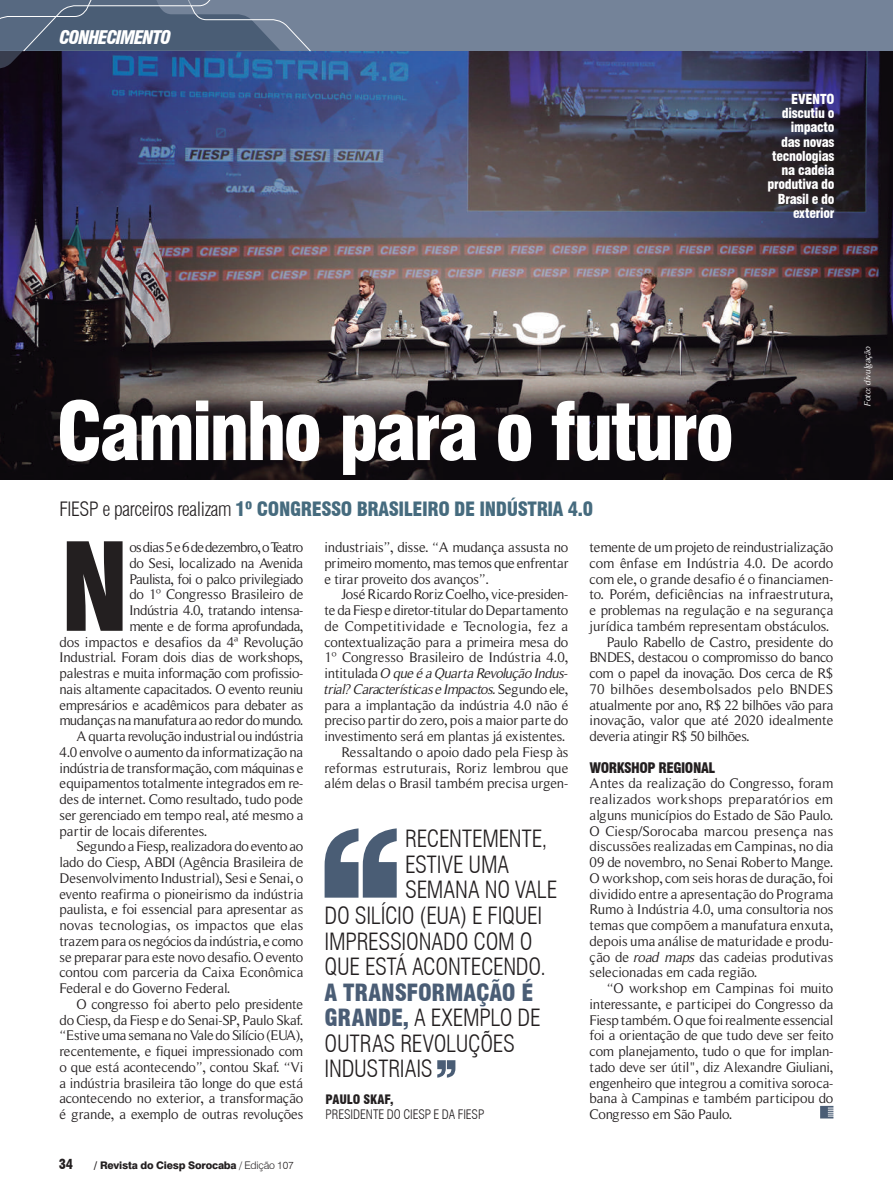
<style>
.page{position:relative;width:893px;height:1191px;background:#fff}
.page>*{position:absolute;margin:0;border:0;box-sizing:border-box;transform-origin:0 0}
.t1{font:900 condensed 118.95px "Swiss 721 BT";color:#231f20}
.t2{font:900 condensed 78.45px "Swiss 721 BT";letter-spacing:-.04em;color:#fff}
.t3{font:300 condensed 23.25px/25.5px "Swiss 721 BT";letter-spacing:-.01em;color:#231f20}
.t4{font:900 condensed 19.35px "Swiss 721 BT";letter-spacing:-.02em;color:#466b7e}
.t5{font:italic 900 condensed 18.3px "Swiss 721 BT";letter-spacing:-.06em;color:#fff}
.t6{font:14.25px/15.8px "Roman Serif";letter-spacing:-.02em;color:#231f20;text-align:justify}
.t7{font:14.25px "Roman Serif";letter-spacing:-.045em;color:#231f20}
.t8{font:14.25px "Roman Serif";color:#231f20}
.t9{font:14.25px "Roman Serif";letter-spacing:.01em;color:#231f20}
.t10{font:14.25px "Roman Serif";letter-spacing:-.055em;color:#231f20}
.t11{font:900 condensed 14.25px "Swiss 721 BT";letter-spacing:-.03em;color:#231f20}
.t12{font:900 condensed 13.5px/14.2px "Swiss 721 BT";letter-spacing:-.02em;color:#fff;text-align:right}
.t13{font:900 condensed 13.5px "Swiss 721 BT";color:#231f20}
.t14{font:300 condensed 12.75px "Swiss 721 BT";letter-spacing:-.005em;color:#231f20}
.t15{font:900 condensed 12.75px "Swiss 721 BT";letter-spacing:-.005em;color:#231f20}
.t16{font:800 10.5px "Swiss 721 BT";letter-spacing:-.02em;color:#231f20}
.t17{font:italic 9px "Roman Serif";color:#fff}
.s1{font-weight:300;color:#231f20}
.s2{font-weight:300}
.s3{font-style:italic}
.s4{font-weight:900;color:#4a5d75}
</style>
<div class="page">
<img style="left:0;top:51px;width:893px;height:428px">
<div style="left:0;top:0;width:893px;height:51px;background:#748399"></div>
<svg style="left:0;top:0;width:311px;height:71px"></svg>
<svg style="left:325px;top:828px;width:72px;height:69px"></svg>
<svg style="left:437px;top:1060px;width:18px;height:17px"></svg>
<svg style="left:820px;top:1105px;width:13px;height:13px"></svg>
<p class="t5" style="left:60px;top:27px;width:113px">CONHECIMENTO</p>
<p class="t12" style="left:767px;top:92px;width:69px">EVENTO discutiu o impacto<br>das novas tecnologias na cadeia produtiva do<br>Brasil e do exterior</p>
<h2 class="t2" style="left:56px;top:384px;width:679px">Caminho para o futuro</h2>
<h3 class="t4" style="left:60px;top:497px;width:535px"><span class="s1">FIESP e parceiros realizam</span> 1º CONGRESSO BRASILEIRO DE INDÚSTRIA 4.0</h3>
<h1 class="t1" style="left:60px;top:516px;width:72px">N</h1>
<p class="t10" style="left:129px;top:539px;width:175px">os dias 5 e 6 de dezembro, o Teatro</p>
<p class="t6" style="left:129px;top:555px;width:175px">do Sesi, localizado na Avenida</p>
<p class="t7" style="left:129px;top:570px;width:175px">Paulista, foi o palco privilegiado</p>
<p class="t6" style="left:129px;top:586px;width:176px">do 1º Congresso Brasileiro de</p>
<p class="t6" style="left:129px;top:602px;width:175px">Indústria 4.0, tratando intensa-</p>
<p class="t7" style="left:129px;top:617px;width:175px">mente e de forma aprofundada,</p>
<p class="t6" style="left:60px;top:634px;width:245px">dos impactos e desafios da 4ª Revolução</p>
<p class="t6" style="left:60px;top:649px;width:245px">Industrial. Foram dois dias de workshops,</p>
<p class="t6" style="left:60px;top:665px;width:245px">palestras e muita informação com profissio-</p>
<p class="t6" style="left:60px;top:681px;width:245px">nais altamente capacitados. O evento reuniu</p>
<p class="t6" style="left:60px;top:697px;width:245px">empresários e acadêmicos para debater as</p>
<p class="t6" style="left:60px;top:712px;width:245px">mudanças na manufatura ao redor do mundo.</p>
<p class="t6" style="left:77px;top:728px;width:228px">A quarta revolução industrial ou indústria</p>
<p class="t6" style="left:60px;top:744px;width:245px">4.0 envolve o aumento da informatização na</p>
<p class="t6" style="left:60px;top:760px;width:245px">indústria de transformação, com máquinas e</p>
<p class="t6" style="left:60px;top:775px;width:245px">equipamentos totalmente integrados em re-</p>
<p class="t6" style="left:60px;top:791px;width:245px">des de internet. Como resultado, tudo pode</p>
<p class="t6" style="left:60px;top:807px;width:245px">ser gerenciado em tempo real, até mesmo a</p>
<p class="t6" style="left:60px;top:823px;width:149px">partir de locais diferentes.</p>
<p class="t6" style="left:77px;top:838px;width:228px">Segundo a Fiesp, realizadora do evento ao</p>
<p class="t6" style="left:60px;top:854px;width:245px">lado do Ciesp, ABDI (Agência Brasileira de</p>
<p class="t6" style="left:60px;top:870px;width:245px">Desenvolvimento Industrial), Sesi e Senai, o</p>
<p class="t6" style="left:60px;top:886px;width:245px">evento reafirma o pioneirismo da indústria</p>
<p class="t6" style="left:60px;top:901px;width:245px">paulista, e foi essencial para apresentar as</p>
<p class="t8" style="left:60px;top:917px;width:245px">novas tecnologias, os impactos que elas</p>
<p class="t6" style="left:60px;top:933px;width:245px">trazem para os negócios da indústria, e como</p>
<p class="t6" style="left:60px;top:949px;width:245px">se preparar para este novo desafio. O evento</p>
<p class="t6" style="left:60px;top:964px;width:245px">contou com parceria da Caixa Econômica</p>
<p class="t6" style="left:60px;top:980px;width:172px">Federal e do Governo Federal.</p>
<p class="t6" style="left:77px;top:996px;width:228px">O congresso foi aberto pelo presidente</p>
<p class="t6" style="left:60px;top:1012px;width:245px">do Ciesp, da Fiesp e do Senai-SP, Paulo Skaf.</p>
<p class="t6" style="left:60px;top:1027px;width:245px">“Estive uma semana no Vale do Silício (EUA),</p>
<p class="t6" style="left:60px;top:1043px;width:245px">recentemente, e fiquei impressionado com</p>
<p class="t6" style="left:60px;top:1059px;width:245px">o que está acontecendo”, contou Skaf. “Vi</p>
<p class="t6" style="left:60px;top:1075px;width:245px">a indústria brasileira tão longe do que está</p>
<p class="t6" style="left:60px;top:1090px;width:245px">acontecendo no exterior, a transformação</p>
<p class="t6" style="left:60px;top:1106px;width:245px">é grande, a exemplo de outras revoluções</p>
<p class="t13" style="left:59px;top:1156px;width:16px">34</p>
<p class="t16" style="left:94px;top:1159px;width:201px">/ Revista do Ciesp Sorocaba <span class="s2">/ Edição 107</span></p>
<p class="t6" style="left:325px;top:539px;width:245px">industriais”, disse. “A mudança assusta no primeiro momento, mas temos que enfrentar e tirar proveito dos avanços”.</p>
<p class="t6" style="left:325px;top:586px;width:245px;text-align:right">José Ricardo Roriz Coelho, vice-presiden-<br>te da Fiesp e diretor-titular do Departamento de Competitividade e Tecnologia, fez a contextualização para a primeira mesa do 1º Congresso Brasileiro de Indústria 4.0, intitulada <span class="s3">O que é a Quarta Revolução Indus&shy;trial? Características e Impactos.</span> Segundo ele, para a implantação da indústria 4.0 não é preciso partir do zero, pois a maior parte do investimento será em plantas já existentes.<br>Ressaltando o apoio dado pela Fiesp às reformas estruturais, Roriz lembrou que além delas o Brasil também precisa urgen-</p>
<h3 class="t3" style="left:405px;top:826px;width:144px">RECENTEMENTE,</h3>
<h3 class="t3" style="left:405px;top:851px;width:106px">ESTIVE UMA</h3>
<h3 class="t3" style="left:405px;top:877px;width:153px">SEMANA NO VALE</h3>
<h3 class="t3" style="left:325px;top:902px;width:219px">DO SILÍCIO (EUA) E FIQUEI</h3>
<h3 class="t3" style="left:325px;top:928px;width:209px">IMPRESSIONADO COM O</h3>
<h3 class="t3" style="left:325px;top:954px;width:223px">QUE ESTÁ ACONTECENDO.</h3>
<h3 class="t3" style="left:325px;top:979px;width:218px"><span class="s4">A TRANSFORMAÇÃO É<br>GRANDE,</span> A EXEMPLO DE<br>OUTRAS REVOLUÇÕES<br>INDUSTRIAIS</h3>
<p class="t15" style="left:326px;top:1091px;width:70px">PAULO SKAF,</p>
<p class="t14" style="left:326px;top:1106px;width:160px">PRESIDENTE DO CIESP E DA FIESP</p>
<p class="t6" style="left:590px;top:539px;width:245px">temente de um projeto de reindustrialização</p>
<p class="t6" style="left:590px;top:555px;width:245px">com ênfase em Indústria 4.0. De acordo</p>
<p class="t6" style="left:590px;top:571px;width:245px">com ele, o grande desafio é o financiamen-</p>
<p class="t6" style="left:590px;top:586px;width:245px">to. Porém, deficiências na infraestrutura,</p>
<p class="t6" style="left:590px;top:602px;width:245px">e problemas na regulação e na segurança</p>
<p class="t6" style="left:590px;top:618px;width:241px">jurídica também representam obstáculos.</p>
<p class="t6" style="left:607px;top:634px;width:228px">Paulo Rabello de Castro, presidente do</p>
<p class="t6" style="left:590px;top:649px;width:245px">BNDES, destacou o compromisso do banco</p>
<p class="t6" style="left:590px;top:665px;width:245px">com o papel da inovação. Dos cerca de R$</p>
<p class="t9" style="left:590px;top:680px;width:245px">70 bilhões desembolsados pelo BNDES</p>
<p class="t6" style="left:590px;top:697px;width:245px">atualmente por ano, R$ 22 bilhões vão para</p>
<p class="t6" style="left:590px;top:712px;width:245px">inovação, valor que até 2020 idealmente</p>
<p class="t6" style="left:590px;top:728px;width:162px">deveria atingir R$ 50 bilhões.</p>
<p class="t11" style="left:590px;top:759px;width:127px">WORKSHOP REGIONAL</p>
<p class="t6" style="left:590px;top:775px;width:245px">Antes da realização do Congresso, foram realizados workshops preparatórios em alguns municípios do Estado de São Paulo.<br>O Ciesp/Sorocaba marcou presença nas discussões realizadas em Campinas, no dia 09 de novembro, no Senai Roberto Mange.<br>O workshop, com seis horas de duração, foi dividido entre a apresentação do Programa Rumo à Indústria 4.0, uma consultoria nos temas que compõem a manufatura enxuta, depois uma análise de maturidade e produ&shy;ção de <span class="s3">road maps</span> das cadeias produtivas selecionadas em cada região.</p>
<p class="t6" style="left:590px;top:980px;width:245px;text-indent:17px">“O workshop em Campinas foi muito interessante, e participei do Congresso da Fiesp também. O que foi realmente essencial foi a orientação de que tudo deve ser feito com planejamento, tudo o que for implan&shy;tado deve ser útil", diz Alexandre Giuliani, engenheiro que integrou a comitiva soroca&shy;bana à Campinas e também participou do Congresso em São Paulo.</p>
<p class="t17" style="left:862px;top:406px;width:61px;rotate:-90deg">Foto: divulgação</p>
</div>
